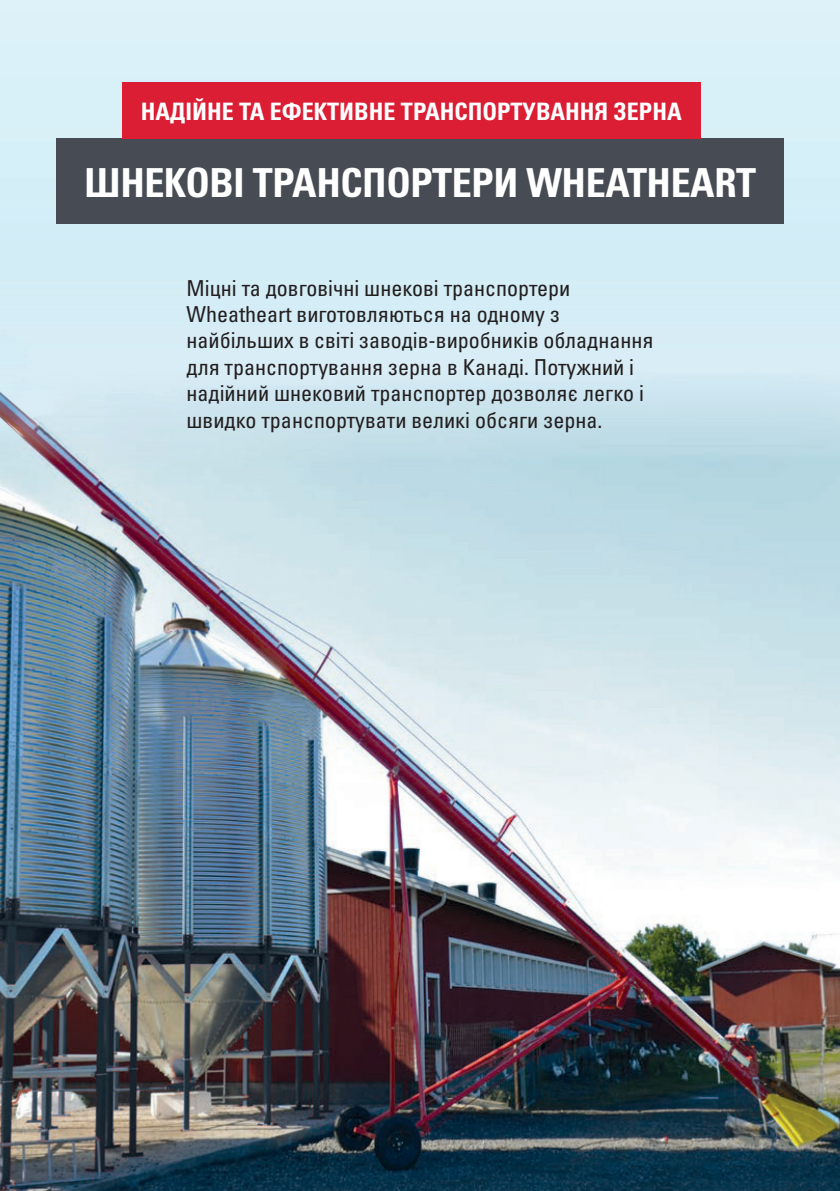
<style>
.page{position:relative;width:840px;height:1191px;background:#fff}
.page>*{position:absolute;margin:0;border:0;box-sizing:border-box;transform-origin:0 0}
.Otsikko_2020{font:40px "Univers LTCYR 67 Bold Cond";letter-spacing:-.01em;color:#fff}
.Punaotsikko_2020{font:24px "Univers LTCYR 67 Bold Cond";color:#fff}
.Leipäteksti_2020{font:condensed 22px/26.4px "Univers LTCYR 57";color:#231f20}
</style>
<div class="page">
<img style="left:0;top:0;width:839px;height:1191px">
<div style="left:57px;top:139px;width:726px;height:85px;background:#474c54"></div>
<div style="left:122px;top:82px;width:578px;height:57px;background:#db1e34"></div>
<p class="Punaotsikko_2020" style="left:141px;top:97px;width:542px">HАДІЙНЕ ТА ЕФЕКТИВНЕ ТРАНСПОРТУВАННЯ ЗЕРНА</p>
<p class="Otsikko_2020" style="left:84px;top:159px;width:673px">ШНЕКОВІ ТРАНСПОРТЕРИ WHEATHEART</p>
<p class="Leipäteksti_2020" style="left:186px;top:274px;width:468px">Міцні та довговічні шнекові транспортери Wheatheart виготовляються на одному з найбільших в світі заводів-виробників обладнання для транспортування зерна в Канаді. Потужний і надійний шнековий транспортер дозволяє легко і швидко транспортувати великі обсяги зерна.</p>
</div>
